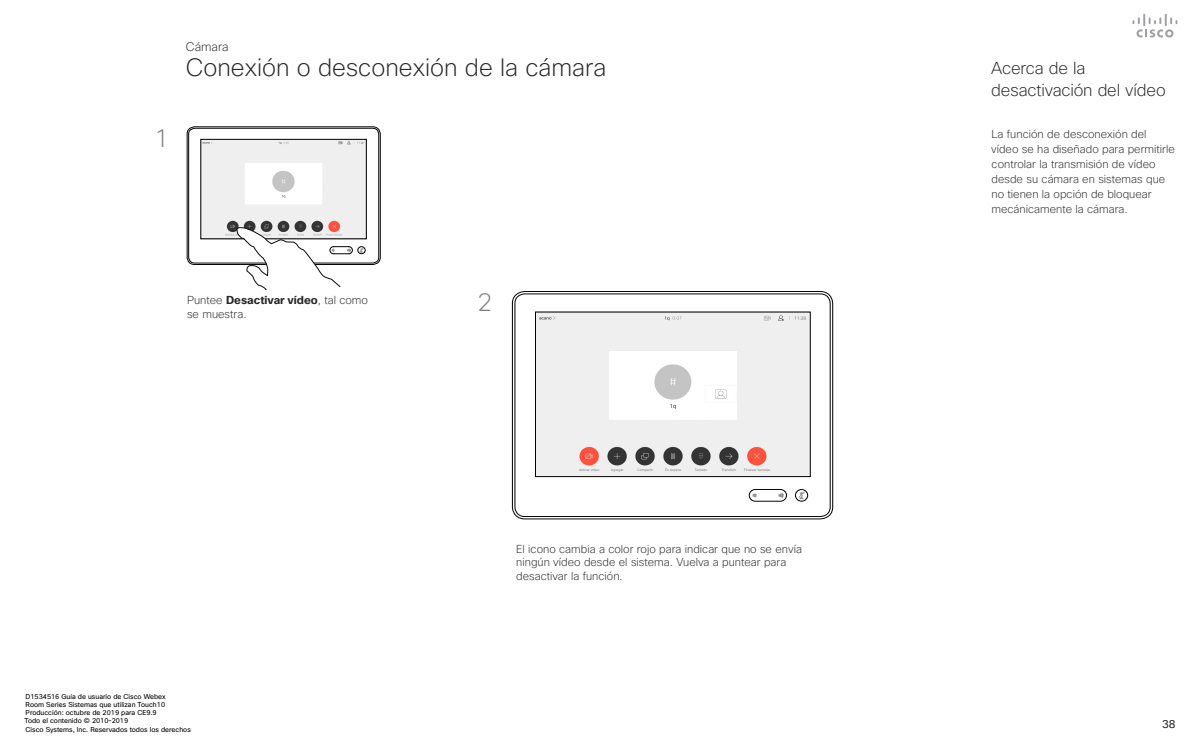
<style>
.page{position:relative;width:1200px;height:750px;background:#fff}
.page>*{position:absolute;margin:0;border:0;box-sizing:border-box;transform-origin:0 0}
.t1{font:200 25px "Cisco Sans";color:#808080}
.t2{font:200 24.31px "Cisco Sans";color:#262626}
.t3{font:200 16.88px/22.5px "Cisco Sans";letter-spacing:-.01em;color:#262626}
.t4{font:200 12.19px "Cisco Sans";letter-spacing:.005em;color:#262626}
.t5{font:200 11.25px/15px "Cisco Sans";color:#262626}
.t6{font:11.25px "Cisco Sans";color:#262626}
.t7{font:6.88px/8.2px "Cisco Sans";color:#000}
.s1{font-weight:700}
</style>
<div class="page">
<svg style="left:1132px;top:14px;width:46px;height:24px"></svg>
<div style="left:187px;top:127px;width:193px;height:138px;border:1px solid #000;border-radius:7px"></div>
<div style="left:189px;top:128px;width:190px;height:135px;border:1px solid #000;border-radius:6px"></div>
<div style="left:358px;top:247px;width:7px;height:7px;border:1px solid #000;border-radius:50%"></div>
<svg style="left:359px;top:248px;width:5px;height:4px"></svg>
<img style="left:203px;top:141px;width:161px;height:96px">
<div style="left:201px;top:139px;width:165px;height:100px;border:1px solid #000"></div>
<div style="left:512px;top:291px;width:321px;height:228px;border:1px solid #000;border-radius:12px"></div>
<div style="left:515px;top:294px;width:315px;height:223px;border:1px solid #000;border-radius:10px"></div>
<div style="left:795px;top:489px;width:13px;height:12px;border:1px solid #000;border-radius:50%"></div>
<svg style="left:798px;top:491px;width:7px;height:8px"></svg>
<svg style="left:749px;top:489px;width:38px;height:12px"></svg>
<img style="left:537px;top:314px;width:271px;height:161px">
<div style="left:535px;top:312px;width:275px;height:165px;border:1px solid #000"></div>
<svg style="left:237px;top:227px;width:116px;height:63px"></svg>
<p class="t4" style="left:186px;top:39px;width:44px">Cámara</p>
<h1 class="t1" style="left:154px;top:123px;width:17px">1</h1>
<h2 class="t2" style="left:186px;top:52px;width:422px">Conexión o desconexión de la cámara</h2>
<p class="t5" style="left:187px;top:293px;width:182px;line-height:13.5px">Puntee <span class="s1">Desactivar vídeo</span>, tal como se muestra.</p>
<h1 class="t1" style="left:478px;top:286px;width:16px">2</h1>
<p class="t5" style="left:516px;top:542px;width:287px;line-height:13.5px">El icono cambia a color rojo para indicar que no se envía ningún vídeo desde el sistema. Vuelva a puntear para desactivar la función.</p>
<p class="t7" style="left:24px;top:692px;width:168px">D1534516 Guía de usuario de Cisco Webex<br>Room Series Sistemas que utilizan Touch10<br>Producción: octubre de 2019 para CE9.9<br>Todo el contenido © 2010–2019<br>Cisco Systems, Inc. Reservados todos los derechos</p>
<h3 class="t3" style="left:991px;top:56px;width:176px">Acerca de la desactivación del vídeo</h3>
<p class="t5" style="left:991px;top:126px;width:185px">La función de desconexión del vídeo se ha diseñado para permitirle controlar la transmisión de vídeo desde su cámara en sistemas que no tienen la opción de bloquear mecánicamente la cámara.</p>
<p class="t6" style="left:1162px;top:716px;width:15px">38</p>
</div>
